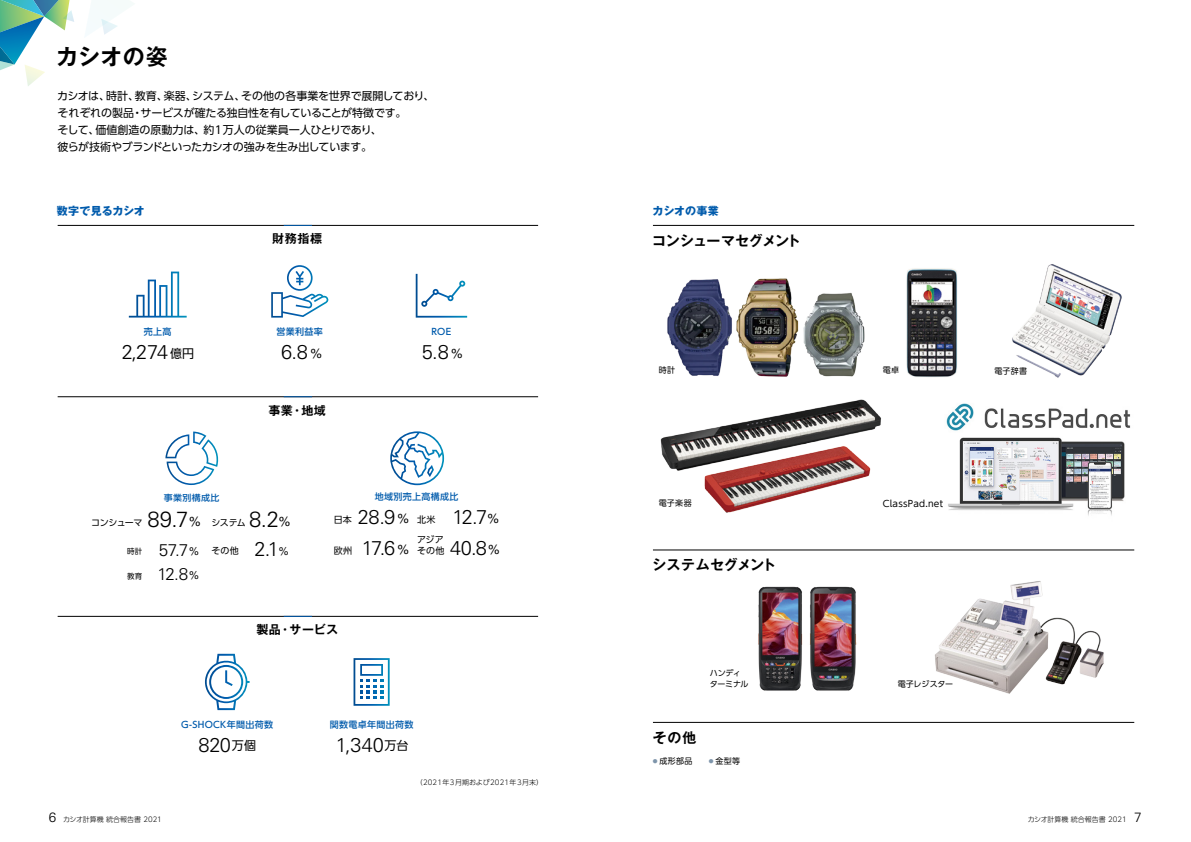
<style>
.page{position:relative;width:1191px;height:842px;background:#fff}
.page>*{position:absolute;margin:0;border:0;box-sizing:border-box;transform-origin:0 0}
.t1{font:300 22px "Univers LT Std";color:#000}
.t2{font:700 22px "Gothic MB101 Pro De";letter-spacing:.02em;color:#000}
.t3{font:300 20px "Univers LT Std";letter-spacing:-.025em;color:#000}
.t4{font:300 17px "Univers LT Std";color:#000}
.t5{font:700 14px "Gothic MB101 Pro De";letter-spacing:-.015em;color:#000}
.t6{font:700 14px "Gothic MB101 Pro De";letter-spacing:.005em;color:#000}
.t7{font:700 12px "Gothic MB101 Pro De";letter-spacing:.05em;color:#000}
.t8{font:11px/17px "UD Shin Go Pro";letter-spacing:-.02em;color:#000}
.t9{font:700 11px "Gothic MB101 Pro";color:#005bac}
.t10{font:500 9px "UD Shin Go Pro";letter-spacing:.035em;color:#005bac}
.t11{font:9px/19.6px "UD Shin Go Pro";letter-spacing:.02em;color:#000}
.t12{font:500 8.6px "UD Shin Go Pro";letter-spacing:.045em;color:#005bac;scale:1.05 1}
.t13{font:8px "UD Shin Go Pro";letter-spacing:.015em;color:#000}
.t14{font:8px/11px "UD Shin Go Pro";letter-spacing:-.035em;color:#000}
.t15{font:8px "UD Shin Go Pro";letter-spacing:-.015em;color:#000}
.t16{font:7.5px "UD Shin Go Pro";color:#000}
.t17{font:300 7px "UD Shin Go Pro";color:#000}
.t18{font:300 7px "UD Shin Go Pro";letter-spacing:.02em;color:#000}
.s1{font-family:"UD Shin Go Pro";font-weight:400;font-size:12px}
.s2{font-weight:400;font-size:13px}
.s3{font-family:"UD Shin Go Pro";font-weight:400;font-size:9px}
.s4{font-weight:400;font-size:11px}
.s5{font-family:"Univers LT Std";font-size:13.5px}
</style>
<div class="page">
<img style="left:935px;top:581px;width:169px;height:113px">
<img style="left:667px;top:279px;width:61px;height:97px">
<img style="left:728px;top:278px;width:65px;height:99px">
<img style="left:793px;top:292px;width:72px;height:85px">
<img style="left:906px;top:268px;width:51px;height:109px">
<img style="left:1012px;top:264px;width:110px;height:114px">
<img style="left:660px;top:399px;width:221px;height:72px">
<img style="left:703px;top:443px;width:171px;height:70px">
<img style="left:946px;top:403px;width:185px;height:113px">
<img style="left:758px;top:586px;width:99px;height:105px">
<svg style="left:101px;top:18px;width:16px;height:17px"></svg>
<svg style="left:0;top:0;width:74px;height:86px"></svg>
<hr style="left:653px;top:722px;width:481px;height:1px;background:#000">
<hr style="left:653px;top:550px;width:481px;height:1px;background:#000">
<hr style="left:653px;top:225px;width:481px;height:1px;background:#000">
<svg style="left:353px;top:658px;width:37px;height:48px"></svg>
<svg style="left:205px;top:654px;width:44px;height:56px"></svg>
<svg style="left:165px;top:431px;width:54px;height:54px"></svg>
<svg style="left:390px;top:431px;width:54px;height:54px"></svg>
<svg style="left:129px;top:272px;width:58px;height:46px"></svg>
<svg style="left:271px;top:265px;width:57px;height:53px"></svg>
<svg style="left:416px;top:274px;width:51px;height:44px"></svg>
<hr style="left:58px;top:225px;width:480px;height:1px;background:#000">
<svg style="left:284px;top:225px;width:28px;height:1px"></svg>
<hr style="left:58px;top:397px;width:480px;height:1px;background:#000">
<svg style="left:284px;top:396px;width:28px;height:1px"></svg>
<hr style="left:58px;top:616px;width:480px;height:1px;background:#000">
<svg style="left:284px;top:616px;width:28px;height:1px"></svg>
<h1 class="t2" style="left:56px;top:38px;width:113px">カシオの姿</h1>
<p class="t8" style="left:57px;top:87px;width:379px">カシオは、時計、教育、楽器、システム、その他の各事業を世界で展開しており、それぞれの製品・サービスが確たる独自性を有していることが特徴です。<br>そして、価値創造の原動力は、約1万人の従業員一人ひとりであり、<br>彼らが技術やブランドといったカシオの強みを生み出しています。</p>
<p class="t9" style="left:57px;top:201px;width:90px">数字で見るカシオ</p>
<p class="t9" style="left:652px;top:201px;width:68px">カシオの事業</p>
<p class="t7" style="left:272px;top:229px;width:51px">財務指標</p>
<p class="t10" style="left:144px;top:324px;width:29px">売上高</p>
<p class="t10" style="left:276px;top:325px;width:48px">営業利益率</p>
<p class="t10" style="left:431px;top:325px;width:21px">ROE</p>
<h2 class="t3" style="left:122px;top:340px;width:74px">2,274 <span class="s1">億円</span></h2>
<h2 class="t3" style="left:281px;top:340px;width:42px">6.8 <span class="s2">%</span></h2>
<h2 class="t3" style="left:422px;top:340px;width:42px">5.8 <span class="s2">%</span></h2>
<p class="t7" style="left:268px;top:400px;width:59px">事業・地域</p>
<p class="t12" style="left:164px;top:490px;width:55px">事業別構成比</p>
<p class="t11" style="left:91px;top:513px;width:53px">コンシューマ</p>
<h1 class="t1" style="left:148px;top:506px;width:144px">89.7<span class="s2">%</span> <span class="s3">システム</span> 8.2<span class="s2">%</span></h1>
<p class="t16" style="left:127px;top:545px;width:17px">時計</p>
<h3 class="t4" style="left:159px;top:539px;width:82px">57.7<span class="s4">%</span> <span class="s3">その他</span></h3>
<h2 class="t3" style="left:254px;top:537px;width:36px">2.1<span class="s4">%</span></h2>
<p class="t16" style="left:127px;top:570px;width:17px">教育</p>
<h3 class="t4" style="left:158px;top:564px;width:43px">12.8<span class="s4">%</span></h3>
<p class="t10" style="left:375px;top:490px;width:85px">地域別売上高構成比</p>
<h2 class="t3" style="left:358px;top:505px;width:52px">28.9 <span class="s2">%</span></h2>
<h2 class="t3" style="left:452px;top:505px;width:48px">12.7<span class="s2">%</span></h2>
<h2 class="t3" style="left:362px;top:536px;width:49px">17.6 <span class="s2">%</span></h2>
<h2 class="t3" style="left:450px;top:536px;width:51px">40.8<span class="s2">%</span></h2>
<p class="t11" style="left:334px;top:510px;width:20px">日本</p>
<p class="t11" style="left:334px;top:540px;width:20px">欧州</p>
<p class="t11" style="left:417px;top:510px;width:28px">北米アジア</p>
<p class="t11" style="left:417px;top:540px;width:29px">その他</p>
<p class="t7" style="left:256px;top:620px;width:83px">製品・サービス</p>
<p class="t10" style="left:181px;top:717px;width:93px">G-SHOCK年間出荷数</p>
<h2 class="t3" style="left:198px;top:732px;width:59px">820<span class="s1">万個</span></h2>
<p class="t10" style="left:330px;top:717px;width:85px">関数電卓年間出荷数</p>
<h2 class="t3" style="left:336px;top:732px;width:74px">1,340<span class="s1">万台</span></h2>
<p class="t18" style="left:416px;top:777px;width:129px">（2021年3月期および2021年3月末）</p>
<p class="t5" style="left:652px;top:229px;width:150px">コンシューマセグメント</p>
<p class="t13" style="left:659px;top:363px;width:18px">時計</p>
<p class="t13" style="left:659px;top:496px;width:34px">電子楽器</p>
<p class="t6" style="left:652px;top:553px;width:125px">システムセグメント</p>
<p class="t13" style="left:883px;top:364px;width:18px">電卓</p>
<p class="t13" style="left:994px;top:364px;width:34px">電子辞書</p>
<p class="t11" style="left:883px;top:493px;width:62px">ClassPad.net</p>
<p class="t14" style="left:710px;top:668px;width:40px">ハンディターミナル</p>
<p class="t15" style="left:897px;top:678px;width:57px">電子レジスター</p>
<p class="t5" style="left:653px;top:726px;width:45px">その他</p>
<p class="t13" style="left:653px;top:755px;width:89px"><sup>●</sup> 成形部品　　<sup>●</sup> 金型等</p>
<p class="t17" style="left:49px;top:814px;width:114px"><span class="s5">6</span>　カシオ計算機 統合報告書 2021</p>
<p class="t17" style="left:1021px;top:814px;width:122px">　カシオ計算機 統合報告書 2021　<span class="s5">7</span></p>
</div>
